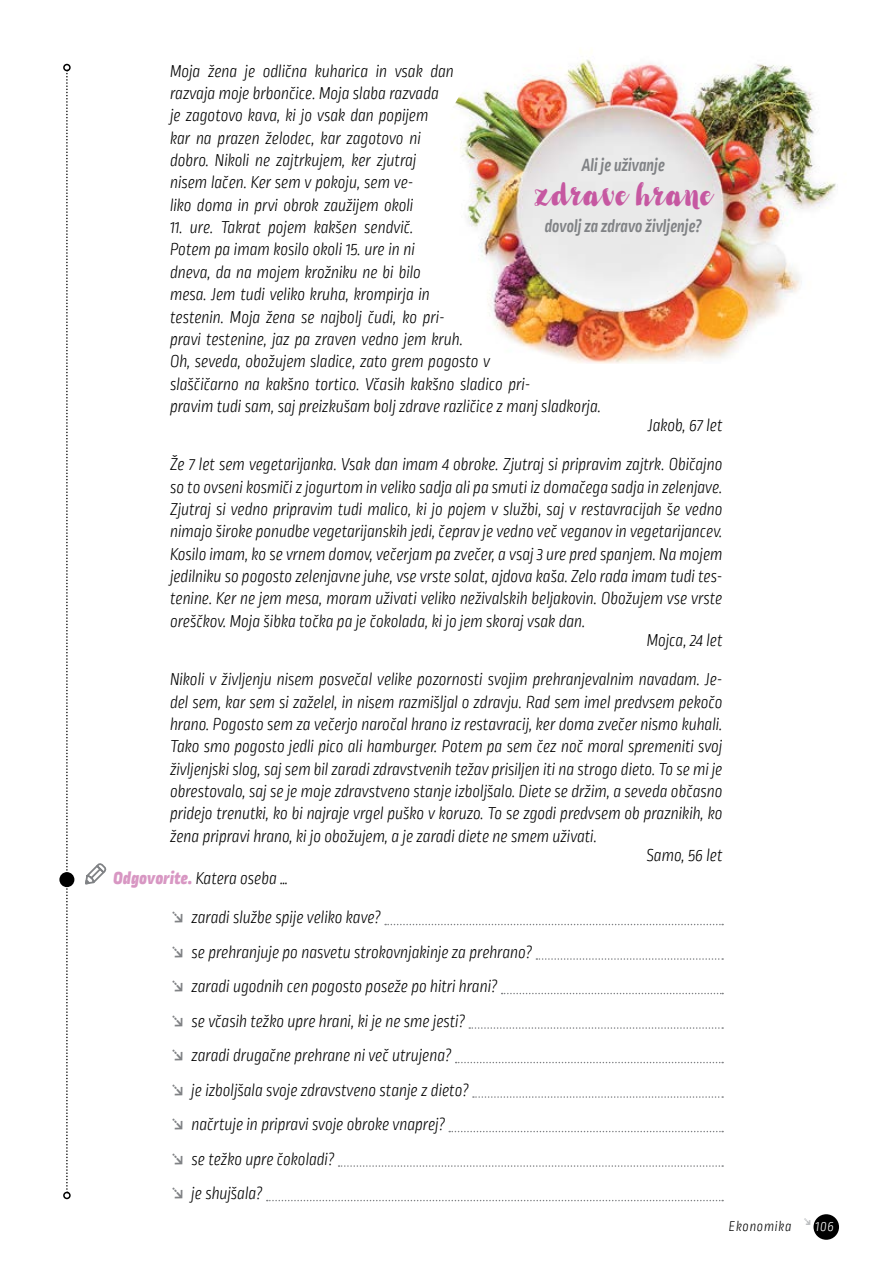
<style>
.page{position:relative;width:893px;height:1263px;background:#fff}
.page>*{position:absolute;margin:0;border:0;box-sizing:border-box;transform-origin:0 0}
.t1{font:30.6px "Kinfolk Pro Smooth";letter-spacing:.02em;color:#c658a1;scale:.95 1}
.t2{font:italic 700 18.75px "Ropa Mix PTT";color:#808285;scale:.88 1}
.t3{font:italic 300 18.15px/22.4px "Ropa Mix PTT";letter-spacing:-.01em;color:#000;scale:.91 1}
.t4{font:italic 300 14.85px "Ropa Mix PTT";letter-spacing:.05em;color:#000;scale:.91 1}
.s1{font-weight:900;font-size:18.3px;color:#d897c3}
.s2{font-weight:700;color:#808285}
.s3{color:#fff}
</style>
<div class="page">
<img style="left:455px;top:59px;width:381px;height:305px">
<div style="left:63px;top:64px;width:8px;height:7px;border:2px solid #000;border-radius:50%"></div>
<svg style="left:66px;top:70px;width:2px;height:1122px"></svg>
<div style="left:59px;top:872px;width:15px;height:15px;background:#000;border-radius:50%"></div>
<div style="left:63px;top:1192px;width:8px;height:7px;border:2px solid #000;border-radius:50%"></div>
<svg style="left:385px;top:924px;width:338px;height:1px"></svg>
<svg style="left:536px;top:958px;width:187px;height:2px"></svg>
<svg style="left:502px;top:993px;width:221px;height:1px"></svg>
<svg style="left:469px;top:1027px;width:254px;height:2px"></svg>
<svg style="left:456px;top:1062px;width:267px;height:1px"></svg>
<svg style="left:473px;top:1096px;width:250px;height:2px"></svg>
<svg style="left:449px;top:1131px;width:274px;height:1px"></svg>
<svg style="left:339px;top:1165px;width:384px;height:2px"></svg>
<svg style="left:267px;top:1200px;width:456px;height:1px"></svg>
<svg style="left:85px;top:863px;width:22px;height:22px"></svg>
<div style="left:813px;top:1214px;width:26px;height:26px;background:#000;border-radius:50%"></div>
<p class="t3" style="left:170px;top:61px;width:314px">Moja žena je odlična kuharica in vsak dan razvaja moje brbončice. Moja slaba razvada je zagotovo kava, ki jo vsak dan popijem<br>kar na prazen želodec, kar zagotovo ni dobro. Nikoli ne zajtrkujem, ker zjutraj nisem lačen. Ker sem v pokoju, sem ve-<br>liko doma in prvi obrok zaužijem okoli</p>
<p class="t3" style="left:170px;top:217px;width:475px">11. ure. Takrat pojem kakšen sendvič.<br>Potem pa imam kosilo okoli 15. ure in ni<br>dneva, da na mojem krožniku ne bi bilo<br>mesa. Jem tudi veliko kruha, krompirja in<br>testenin. Moja žena se najbolj čudi, ko pri-<br>pravi testenine, jaz pa zraven vedno jem kruh.<br>Oh, seveda, obožujem sladice, zato grem pogosto v<br>slaščičarno na kakšno tortico. Včasih kakšno sladico pri-<br>pravim tudi sam, saj preizkušam bolj zdrave različice z manj sladkorja.</p>
<p class="t3" style="left:170px;top:406px;width:609px;line-height:39.3px;text-align:right">Jakob, 67 let<br>Že 7 let sem vegetarijanka. Vsak dan imam 4 obroke. Zjutraj si pripravim zajtrk. Običajno</p>
<p class="t3" style="left:170px;top:477px;width:609px;text-align:justify">so to ovseni kosmiči z jogurtom in veliko sadja ali pa smuti iz domačega sadja in zelenjave.<br>Zjutraj si vedno pripravim tudi malico, ki jo pojem v službi, saj v restavracijah še vedno nimajo široke ponudbe vegetarijanskih jedi, čeprav je vedno več veganov in vegetarijancev.<br>Kosilo imam, ko se vrnem domov, večerjam pa zvečer, a vsaj 3 ure pred spanjem. Na mojem jedilniku so pogosto zelenjavne juhe, vse vrste solat, ajdova kaša. Zelo rada imam tudi tes&shy;tenine. Ker ne jem mesa, moram uživati veliko neživalskih beljakovin. Obožujem vse vrste oreščkov. Moja šibka točka pa je čokolada, ki jo jem skoraj vsak dan.</p>
<p class="t3" style="left:170px;top:621px;width:609px;line-height:39.3px;text-align:right">Mojca, 24 let<br>Nikoli v življenju nisem posvečal velike pozornosti svojim prehranjevalnim navadam. Je-</p>
<p class="t3" style="left:170px;top:691px;width:609px;text-align:justify">del sem, kar sem si zaželel, in nisem razmišljal o zdravju. Rad sem imel predvsem pekočo hrano. Pogosto sem za večerjo naročal hrano iz restavracij, ker doma zvečer nismo kuhali.<br>Tako smo pogosto jedli pico ali hamburger. Potem pa sem čez noč moral spremeniti svoj življenjski slog, saj sem bil zaradi zdravstvenih težav prisiljen iti na strogo dieto. To se mi je obrestovalo, saj se je moje zdravstveno stanje izboljšalo. Diete se držim, a seveda občasno pridejo trenutki, ko bi najraje vrgel puško v koruzo. To se zgodi predvsem ob praznikih, ko žena pripravi hrano, ki jo obožujem, a je zaradi diete ne smem uživati.</p>
<p class="t3" style="left:646px;top:845px;width:85px">Samo, 56 let</p>
<p class="t2" style="left:582px;top:154px;width:96px">Ali je uživanje</p>
<h1 class="t1" style="left:534px;top:176px;width:188px">zdrave hrane</h1>
<p class="t2" style="left:545px;top:215px;width:180px">dovolj za zdravo življenje?</p>
<p class="t3" style="left:170px;top:860px;width:233px;line-height:38.7px;text-indent:-57px"><span class="s1">Odgovorite.</span> Katera oseba …<br><span class="s2">↘</span> zaradi službe spije veliko kave?</p>
<p class="t3" style="left:170px;top:935px;width:400px;line-height:34.5px"><span class="s2">↘</span> se prehranjuje po nasvetu strokovnjakinje za prehrano? <span class="s2">↘</span> zaradi ugodnih cen pogosto poseže po hitri hrani?<br><span class="s2">↘</span> se včasih težko upre hrani, ki je ne sme jesti?<br><span class="s2">↘</span> zaradi drugačne prehrane ni več utrujena?<br><span class="s2">↘</span> je izboljšala svoje zdravstveno stanje z dieto?<br><span class="s2">↘</span> načrtuje in pripravi svoje obroke vnaprej?<br><span class="s2">↘</span> se težko upre čokoladi?<br><span class="s2">↘</span> je shujšala?</p>
<p class="t4" style="left:729px;top:1218px;width:117px">Ekonomika <sup>↘</sup> <span class="s3">106</span></p>
</div>
